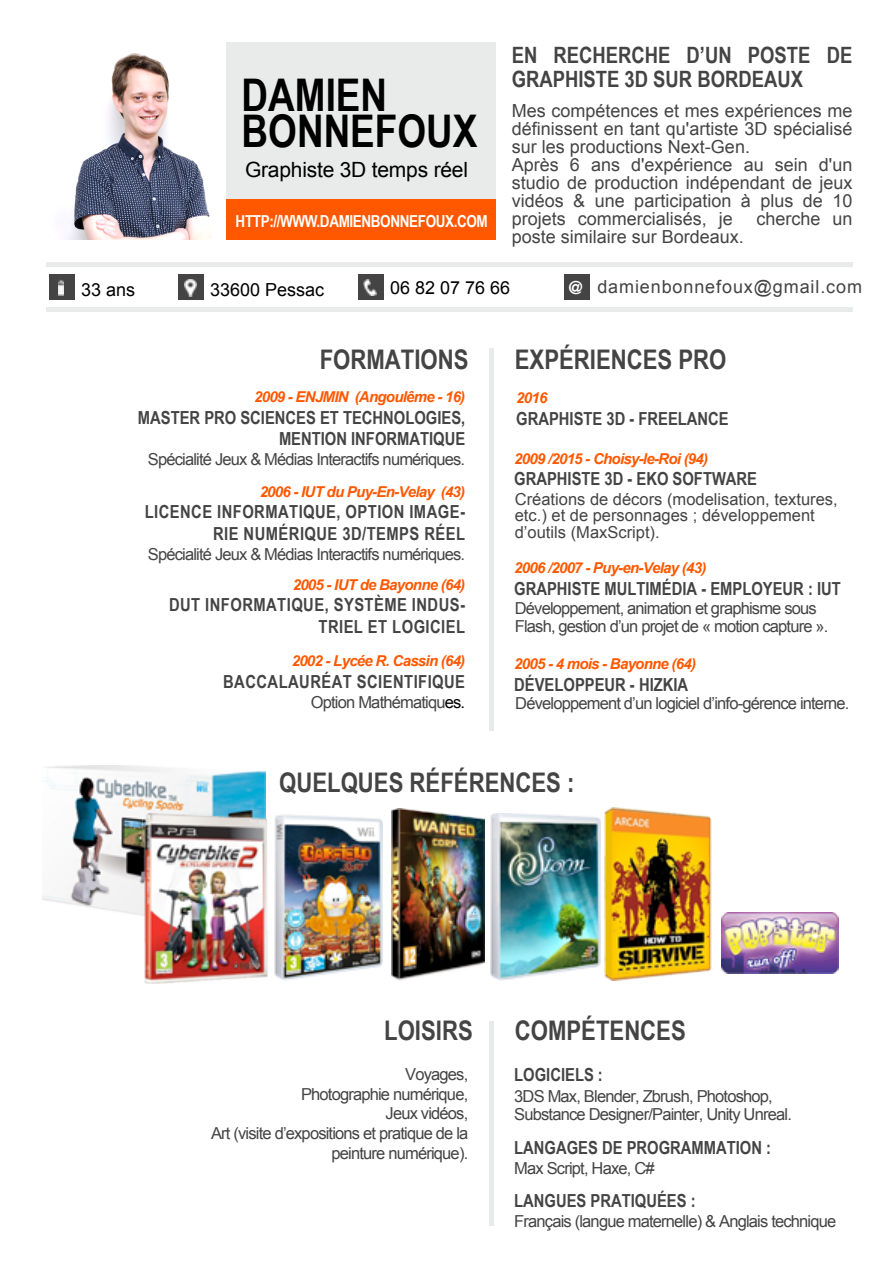
<style>
.page{position:relative;width:893px;height:1263px;background:#fff}
.page>*{position:absolute;margin:0;border:0;box-sizing:border-box;transform-origin:0 0}
.t1{font:700 45px/36px "Arial Narrow";color:#000}
.t2{font:700 27px "Arial Narrow";color:#444}
.t3{font:700 22.5px/24px "Arial Narrow";color:#444}
.t4{font:21px "Arial";letter-spacing:-.01em;color:#000}
.t5{font:18px/18px "Arial";color:#444}
.t6{font:700 18px/21.6px "Arial Narrow";color:#444;text-align:right}
.t7{font:700 18px/21.6px "Arial Narrow";letter-spacing:.025em;color:#444;text-align:right}
.t8{font:18px "Arial";color:#000}
.t9{font:18px "Arial";letter-spacing:.05em;color:#444}
.t10{font:16.5px/19.8px "Arial";letter-spacing:-.05em;color:#444}
.t11{font:16.5px/16.5px "Arial";color:#444}
.t12{font:700 16.5px "Arial Narrow";letter-spacing:-.025em;color:#fff}
.t13{font:italic 700 15px "Arial";letter-spacing:-.05em;color:#ff5800}
.s1{font-family:"Helvetica Neue";font-weight:700;color:#fff}
.s2{color:#000}
</style>
<div class="page">
<img style="left:46px;top:42px;width:807px;height:980px">
<img style="left:42px;top:765px;width:224px;height:160px">
<img style="left:604px;top:807px;width:107px;height:174px">
<img style="left:392px;top:808px;width:92px;height:173px">
<img style="left:722px;top:912px;width:116px;height:62px">
<img style="left:274px;top:814px;width:108px;height:167px">
<img style="left:490px;top:813px;width:110px;height:168px">
<div style="left:489px;top:348px;width:5px;height:382px;background:#e9eaea"></div>
<hr style="left:46px;top:308px;width:806px;height:4px;background:#e9eaea">
<div style="left:49px;top:274px;width:26px;height:26px;background:#444"></div>
<img style="left:58px;top:280px;width:5px;height:16px">
<div style="left:178px;top:274px;width:26px;height:26px;background:#444"></div>
<img style="left:184px;top:279px;width:12px;height:18px">
<div style="left:358px;top:274px;width:26px;height:26px;background:#444"></div>
<img style="left:363px;top:279px;width:13px;height:17px">
<div style="left:564px;top:274px;width:25px;height:26px;background:#444"></div>
<div style="left:46px;top:262px;width:806px;height:5px;background:#e9eaea"></div>
<div style="left:225px;top:42px;width:270px;height:158px;background:#e9eaea"></div>
<div style="left:225px;top:200px;width:270px;height:40px;background:#ff5800"></div>
<img style="left:50px;top:42px;width:175px;height:197px">
<h1 class="t1" style="left:242px;top:75px;width:237px">DAMIEN<br>BONNEFOUX</h1>
<p class="t4" style="left:245px;top:156px;width:224px">Graphiste 3D temps réel</p>
<p class="t12" style="left:236px;top:208px;width:254px">HTTP://WWW.DAMIENBONNEFOUX.COM</p>
<h3 class="t3" style="left:511px;top:42px;width:342px">EN RECHERCHE D’UN POSTE DE<br>GRAPHISTE 3D SUR BORDEAUX</h3>
<p class="t5" style="left:511px;top:101px;width:342px">Mes compétences et mes expériences me définissent en tant qu'artiste 3D spécialisé sur les productions Next-Gen.<br>Après 6 ans d'expérience au sein d'un studio de production indépendant de jeux vidéos &amp; une participation à plus de 10 projets commercialisés, je</p>
<p class="t5" style="left:756px;top:209px;width:97px">cherche un</p>
<p class="t5" style="left:512px;top:227px;width:234px">poste similaire sur Bordeaux.</p>
<p class="t8" style="left:81px;top:277px;width:56px">33 ans</p>
<p class="t8" style="left:210px;top:277px;width:116px">33600 Pessac</p>
<p class="t8" style="left:390px;top:276px;width:122px">06 82 07 76 66</p>
<p class="t9" style="left:568px;top:274px;width:295px"><span class="s1">@</span> damienbonnefoux@gmail.com</p>
<h2 class="t2" style="left:320px;top:339px;width:150px">FORMATIONS</h2>
<p class="t13" style="left:254px;top:387px;width:212px">2009 - ENJMIN (Angoulême - 16)</p>
<p class="t6" style="left:138px;top:406px;width:329px">MASTER PRO SCIENCES ET TECHNOLOGIES,<br>MENTION INFORMATIQUE</p>
<p class="t10" style="left:148px;top:450px;width:319px">Spécialité Jeux &amp; Médias Interactifs numériques.</p>
<p class="t13" style="left:260px;top:482px;width:207px">2006 - IUT du Puy-En-Velay (43)</p>
<p class="t7" style="left:145px;top:500px;width:322px">LICENCE INFORMATIQUE, OPTION IMAGE-<br>RIE NUMÉRIQUE 3D/TEMPS RÉEL</p>
<p class="t10" style="left:148px;top:544px;width:319px">Spécialité Jeux &amp; Médias Interactifs numériques.</p>
<p class="t13" style="left:293px;top:575px;width:174px">2005 - IUT de Bayonne (64)</p>
<p class="t7" style="left:169px;top:593px;width:298px">DUT INFORMATIQUE, SYSTÈME INDUS-<br>TRIEL ET LOGICIEL</p>
<p class="t13" style="left:292px;top:651px;width:175px">2002 - Lycée R. Cassin (64)</p>
<p class="t7" style="left:223px;top:670px;width:243px">BACCALAURÉAT SCIENTIFIQUE</p>
<p class="t10" style="left:311px;top:692px;width:156px">Option Mathématiqu<span class="s2">es.</span></p>
<h2 class="t2" style="left:514px;top:339px;width:213px">EXPÉRIENCES PRO</h2>
<p class="t13" style="left:516px;top:388px;width:33px">2016</p>
<p class="t6" style="left:516px;top:407px;width:214px">GRAPHISTE 3D - FREELANCE</p>
<p class="t13" style="left:514px;top:449px;width:195px">2009 /2015 - Choisy-le-Roi (94)</p>
<p class="t6" style="left:514px;top:467px;width:244px">GRAPHISTE 3D - EKO SOFTWARE</p>
<p class="t11" style="left:515px;top:491px;width:324px">Créations de décors (modelisation, textures, etc.) et de personnages ; développement d’outils (MaxScript).</p>
<p class="t13" style="left:514px;top:558px;width:194px">2006 /2007 - Puy-en-Velay (43)</p>
<p class="t6" style="left:514px;top:577px;width:328px">GRAPHISTE MULTIMÉDIA - EMPLOYEUR : IUT</p>
<p class="t10" style="left:515px;top:600px;width:315px;line-height:18px">Développement, animation et graphisme sous<br>Flash, gestion d’un projet de « motion capture ».</p>
<p class="t13" style="left:514px;top:654px;width:183px">2005 - 4 mois - Bayonne (64)</p>
<p class="t6" style="left:514px;top:673px;width:175px">DÉVELOPPEUR - HIZKIA</p>
<p class="t10" style="left:515px;top:693px;width:335px">Développement d’un logiciel d’info-gérence interne.</p>
<h2 class="t2" style="left:279px;top:762px;width:297px">QUELQUES RÉFÉRENCES :</h2>
<h2 class="t2" style="left:384px;top:1010px;width:90px">LOISIRS</h2>
<p class="t10" style="left:211px;top:1064px;width:259px;text-align:right">Voyages,<br>Photographie numérique,<br>Jeux vidéos,<br>Art (visite d’expositions et pratique de la peinture numérique).</p>
<h2 class="t2" style="left:514px;top:1010px;width:172px">COMPÉTENCES</h2>
<p class="t6" style="left:514px;top:1063px;width:90px">LOGICIELS :</p>
<p class="t10" style="left:514px;top:1088px;width:279px;line-height:18px">3DS Max, Blender, Zbrush, Photoshop,<br>Substance Designer/Painter, Unity Unreal.</p>
<p class="t6" style="left:514px;top:1136px;width:258px">LANGAGES DE PROGRAMMATION :</p>
<p class="t10" style="left:514px;top:1159px;width:142px">Max Script, Haxe, C#</p>
<p class="t6" style="left:514px;top:1189px;width:183px">LANGUES PRATIQUÉES :</p>
<p class="t10" style="left:514px;top:1211px;width:323px">Français (langue maternelle) &amp; Anglais technique</p>
</div>
